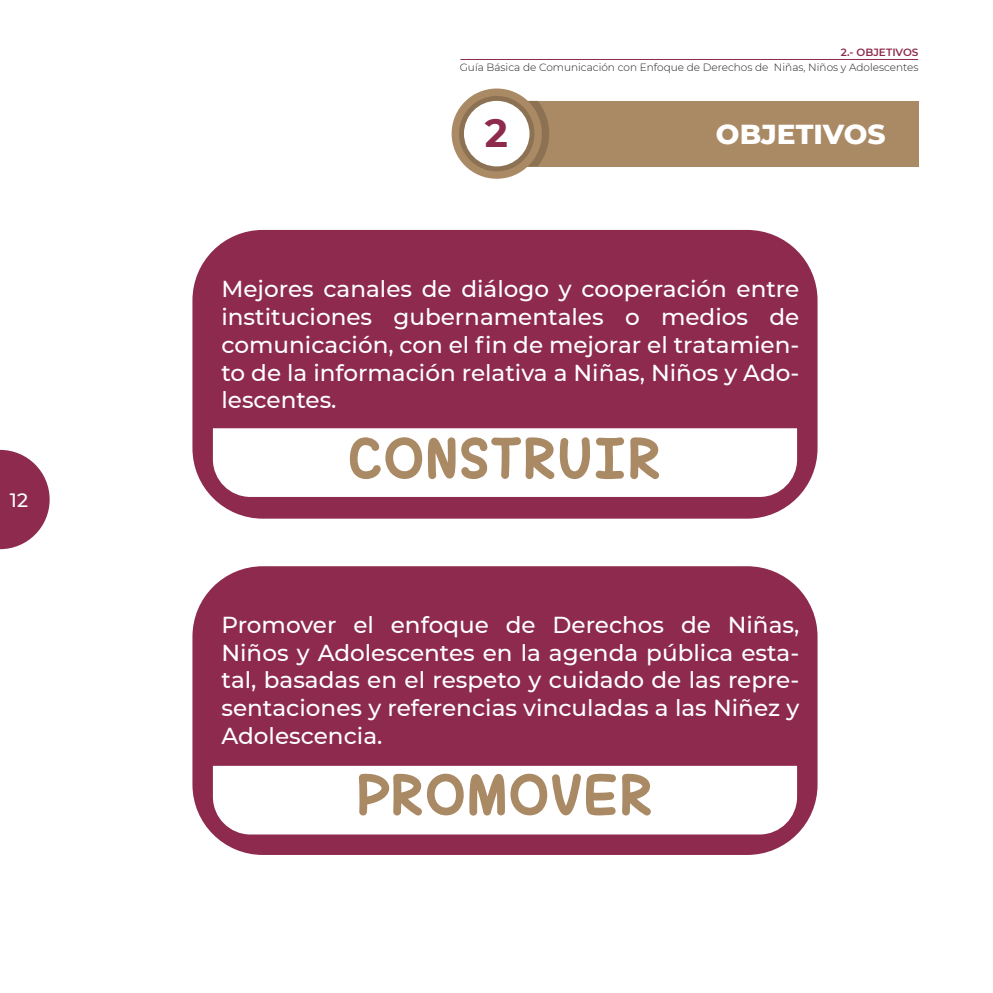
<style>
.page{position:relative;width:993px;height:993px;background:#fff}
.page>*{position:absolute;margin:0;border:0;box-sizing:border-box;transform-origin:0 0}
.t1{font:59.5px "Hug Me Tight";color:#aa8965}
.t2{font:700 39.2px "Montserrat";color:#8d2a4d}
.t3{font:800 28px "Montserrat";color:#fff}
.t4{font:500 23.1px/27.7px "Montserrat";color:#fff;text-align:justify}
.t5{font:500 19.25px "Montserrat";color:#fff}
.t6{font:300 10.5px "Montserrat";color:#231f20}
.t7{font:600 10.5px "Montserrat";color:#8d2a4d}
</style>
<div class="page">
<svg style="left:0;top:449px;width:50px;height:100px"></svg>
<div style="left:192px;top:230px;width:625px;height:288px;background:#8d2a4d;border-radius:70px"></div>
<div style="left:192px;top:566px;width:625px;height:288px;background:#8d2a4d;border-radius:70px"></div>
<div style="left:213px;top:765px;width:583px;height:69px;background:#fff"></div>
<div style="left:213px;top:428px;width:583px;height:69px;background:#fff"></div>
<div style="left:518px;top:101px;width:400px;height:65px;background:#aa8965"></div>
<svg style="left:528px;top:101px;width:21px;height:65px"></svg>
<div style="left:452px;top:89px;width:89px;height:89px;background:#aa8965;border-radius:50%"></div>
<div style="left:451px;top:88px;width:90px;height:91px;border:2px solid #aa8965;border-radius:50%"></div>
<svg style="left:459px;top:96px;width:75px;height:75px"></svg>
<div style="left:464px;top:101px;width:65px;height:65px;background:#fff;border-radius:50%"></div>
<hr style="left:460px;top:59px;width:457px;height:1px;background:#8d2a4d">
<p class="t5" style="left:10px;top:486px;width:20px">12</p>
<p class="t7" style="left:840px;top:44px;width:79px">2.- OBJETIVOS</p>
<p class="t6" style="left:459px;top:60px;width:460px">Guía Básica de Comunicación con Enfoque de Derechos de Niñas, Niños y Adolescentes</p>
<h2 class="t2" style="left:484px;top:105px;width:25px">2</h2>
<p class="t3" style="left:715px;top:113px;width:171px">OBJETIVOS</p>
<p class="t4" style="left:221px;top:274px;width:579px">Mejores canales de diálogo y cooperación entre instituciones gubernamentales o medios de comunicación, con el fin de mejorar el tratamien&shy;to de la información relativa a Niñas, Niños y Ado&shy;lescentes.</p>
<h1 class="t1" style="left:347px;top:419px;width:315px">CONSTRUIR</h1>
<p class="t4" style="left:221px;top:609px;width:579px">Promover el enfoque de Derechos de Niñas, Niños y Adolescentes en la agenda pública esta&shy;tal, basadas en el respeto y cuidado de las repre&shy;sentaciones y referencias vinculadas a las Niñez y Adolescencia.</p>
<h1 class="t1" style="left:355px;top:755px;width:299px">PROMOVER</h1>
</div>
